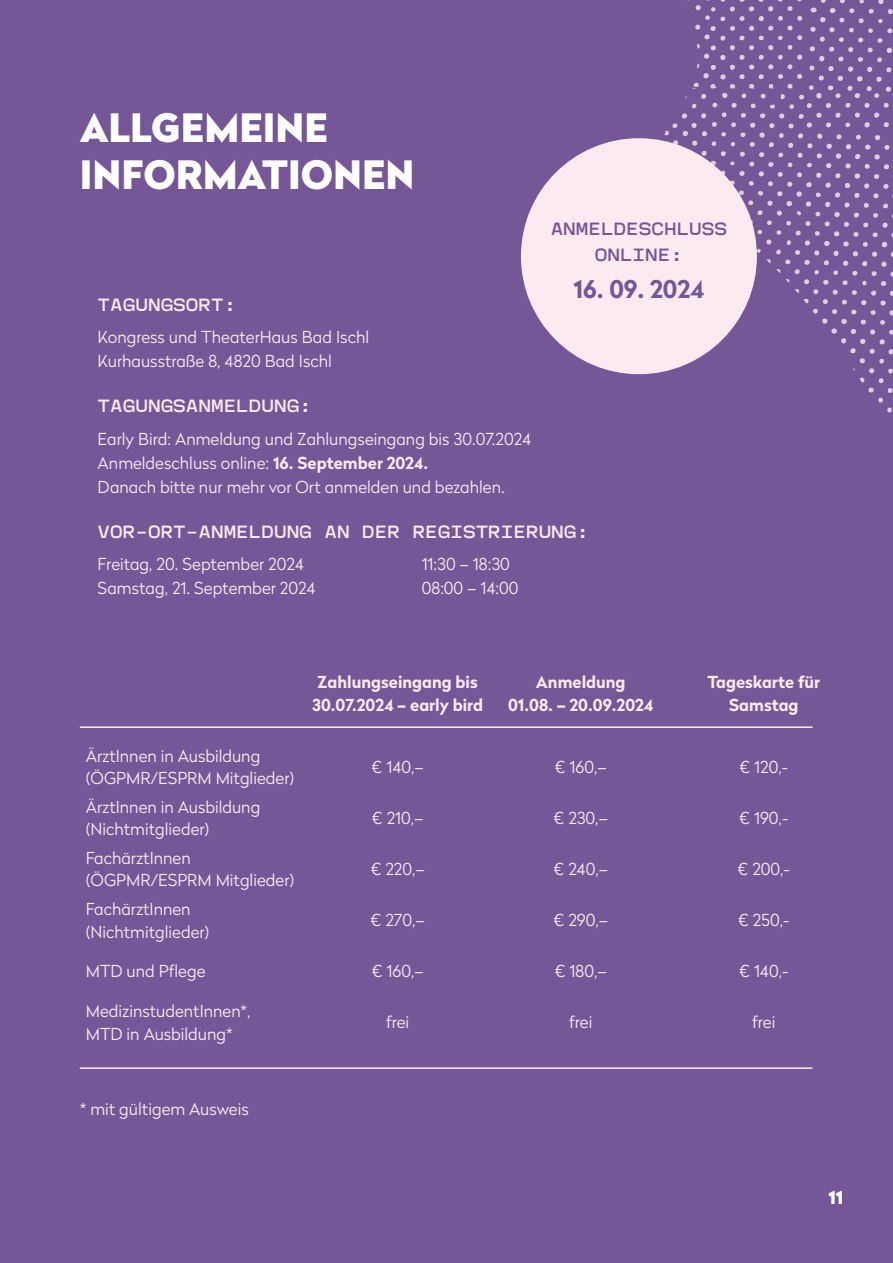
<style>
.page{position:relative;width:893px;height:1263px;background:#755697}
.page>*{position:absolute;margin:0;border:0;box-sizing:border-box;transform-origin:0 0}
.t1{font:900 39px/46.5px "Radikal";color:#fff}
.t2{font:700 24.3px "Radikal";color:#755697}
.t3{font:500 21px "Compagnon";color:#fceaf1}
.t4{font:500 21px/26.5px "Compagnon";color:#755697;text-align:center}
.t5{font:900 18px "Radikal";color:#fff}
.t6{font:300 16.5px/22.5px "Radikal";color:#fceaf1}
.t7{font:700 16.5px/22.5px "Radikal";color:#fceaf1;text-align:center}
.s1{font-weight:700}
</style>
<div class="page">
<div style="left:521px;top:138px;width:236px;height:236px;background:#fceaf1;border-radius:50%"></div>
<svg style="left:622px;top:128px;width:271px;height:284px"></svg>
<svg style="left:672px;top:0;width:221px;height:128px"></svg>
<hr style="left:80px;top:726px;width:732px;height:2px;background:#fceaf1">
<hr style="left:80px;top:1067px;width:732px;height:2px;background:#fceaf1">
<h1 class="t1" style="left:80px;top:102px;width:336px">ALLGEMEINE<br>INFORMATIONEN</h1>
<p class="t4" style="left:551px;top:214px;width:178px">ANMELDESCHLUSS<br>ONLINE:</p>
<h2 class="t2" style="left:573px;top:272px;width:132px">16. 09. 2024</h2>
<p class="t3" style="left:98px;top:291px;width:140px">TAGUNGSORT:</p>
<p class="t6" style="left:98px;top:324px;width:273px;line-height:24px">Kongress und TheaterHaus Bad Ischl<br>Kurhausstraße 8, 4820 Bad Ischl</p>
<p class="t3" style="left:98px;top:392px;width:216px">TAGUNGSANMELDUNG:</p>
<p class="t6" style="left:98px;top:426px;width:435px;line-height:24px">Early Bird: Anmeldung und Zahlungseingang bis 30.07.2024<br>Anmeldeschluss online: <span class="s1">16. September 2024.<br></span>Danach bitte nur mehr vor Ort anmelden und bezahlen.</p>
<p class="t3" style="left:98px;top:518px;width:493px">VOR-ORT-ANMELDUNG AN DER REGISTRIERUNG:</p>
<p class="t6" style="left:98px;top:552px;width:208px">Freitag, 20. September 2024</p>
<p class="t6" style="left:422px;top:552px;width:90px">11:30 – 18:30</p>
<p class="t6" style="left:98px;top:576px;width:219px">Samstag, 21. September 2024</p>
<p class="t6" style="left:422px;top:576px;width:98px">08:00 – 14:00</p>
<p class="t6" style="left:86px;top:744px;width:210px">ÄrztInnen in Ausbildung (ÖGPMR/ESPRM Mitglieder)</p>
<p class="t6" style="left:86px;top:795px;width:176px">ÄrztInnen in Ausbildung (Nichtmitglieder)</p>
<p class="t7" style="left:312px;top:670px;width:173px">Zahlungseingang bis<br>30.07.2024 – early bird</p>
<p class="t7" style="left:508px;top:670px;width:147px">Anmeldung<br>01.08. – 20.09.2024</p>
<p class="t7" style="left:707px;top:670px;width:114px">Tageskarte für<br>Samstag</p>
<p class="t6" style="left:372px;top:755px;width:54px">€ 140,–</p>
<p class="t6" style="left:555px;top:755px;width:53px">€ 160,–</p>
<p class="t6" style="left:739px;top:755px;width:50px">€ 120,-</p>
<p class="t6" style="left:372px;top:806px;width:53px">€ 210,–</p>
<p class="t6" style="left:554px;top:806px;width:56px">€ 230,–</p>
<p class="t6" style="left:739px;top:806px;width:51px">€ 190,-</p>
<p class="t6" style="left:86px;top:846px;width:210px">FachärztInnen (ÖGPMR/ESPRM Mitglieder)</p>
<p class="t6" style="left:371px;top:857px;width:56px">€ 220,–</p>
<p class="t6" style="left:553px;top:857px;width:56px">€ 240,–</p>
<p class="t6" style="left:738px;top:857px;width:54px">€ 200,-</p>
<p class="t6" style="left:86px;top:897px;width:125px">FachärztInnen (Nichtmitglieder)</p>
<p class="t6" style="left:371px;top:908px;width:56px">€ 270,–</p>
<p class="t6" style="left:553px;top:908px;width:56px">€ 290,–</p>
<p class="t6" style="left:738px;top:908px;width:53px">€ 250,-</p>
<p class="t6" style="left:86px;top:959px;width:121px">MTD und Pflege</p>
<p class="t6" style="left:372px;top:959px;width:53px">€ 160,–</p>
<p class="t6" style="left:555px;top:959px;width:54px">€ 180,–</p>
<p class="t6" style="left:739px;top:959px;width:51px">€ 140,-</p>
<p class="t6" style="left:86px;top:999px;width:166px">MedizinstudentInnen*,<br>MTD in Ausbildung*</p>
<p class="t6" style="left:386px;top:1010px;width:25px">frei</p>
<p class="t6" style="left:569px;top:1010px;width:25px">frei</p>
<p class="t6" style="left:752px;top:1010px;width:25px">frei</p>
<p class="t6" style="left:80px;top:1097px;width:170px">* mit gültigem Ausweis</p>
<p class="t5" style="left:828px;top:1184px;width:16px">11</p>
</div>
